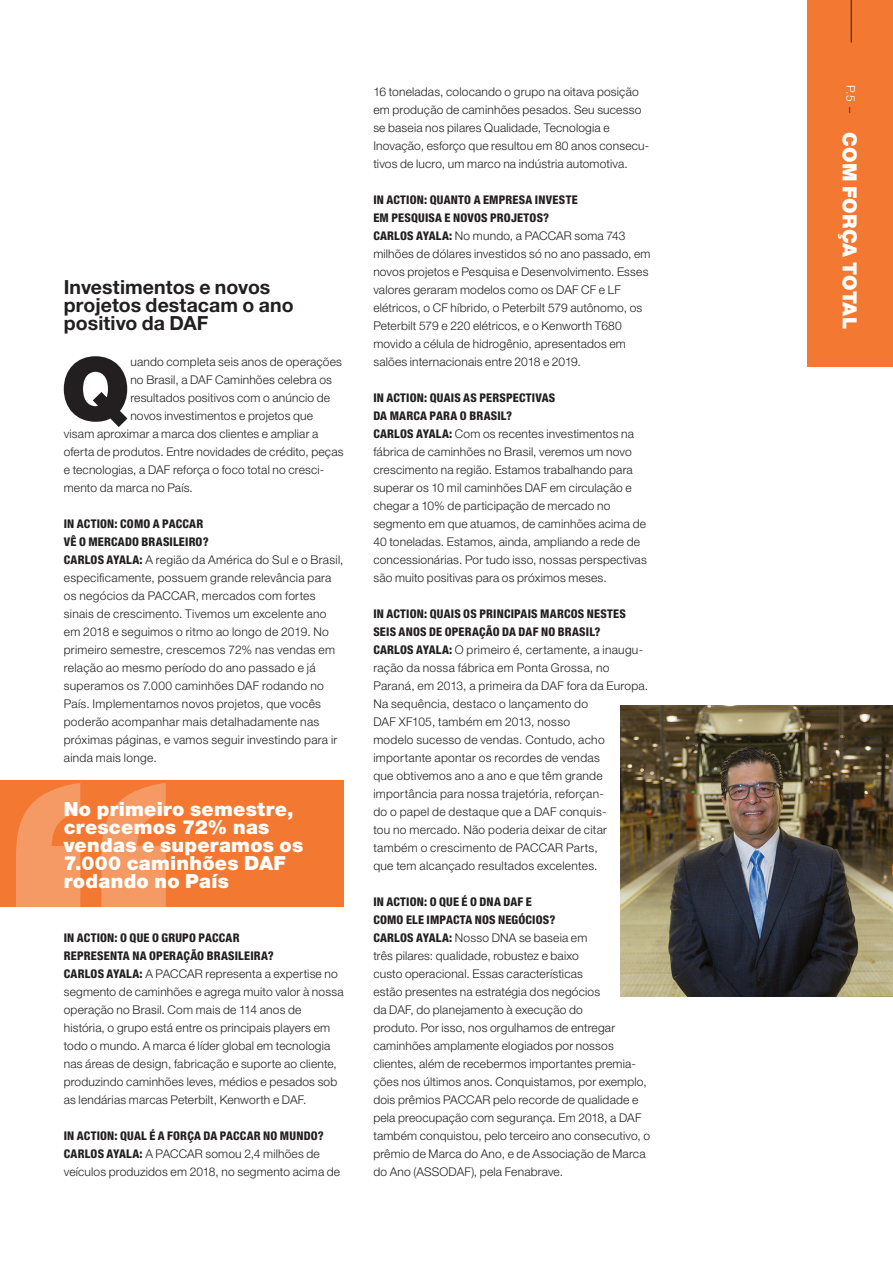
<style>
.page{position:relative;width:893px;height:1263px;background:#fff}
.page>*{position:absolute;margin:0;border:0;box-sizing:border-box;transform-origin:0 0}
.t1{font:900 349.5px "Helvetica Neue LT Pro";color:#fff}
.t2{font:900 87.6px "Helvetica Neue LT Pro";color:#231f20}
.t3{font:900 19.5px/18px "Helvetica Neue LT Pro";letter-spacing:.015em;color:#fff}
.t4{font:700 19.5px/18px "Helvetica Neue LT Pro";letter-spacing:.005em;color:#231f20}
.t5{font:900 19.5px "Helvetica Neue LT Pro";letter-spacing:-.01em;color:#fff}
.t6{font:300 12px/18px "Helvetica Neue LT Pro";letter-spacing:.015em;color:#231f20}
.t7{font:300 12px "Helvetica Neue LT Pro";color:#fff}
.s1{font-weight:800;font-stretch:condensed}
.s2{color:#231f20}
</style>
<div class="page">
<div style="left:0;top:780px;width:344px;height:126px;background:#f37932"></div>
<img style="left:621px;top:706px;width:272px;height:291px">
<div style="left:808px;top:0;width:85px;height:366px;background:#f37932"></div>
<hr style="left:851px;top:0;width:1px;height:43px;background:#231f20">
<h3 class="t4" style="left:64px;top:278px;width:231px">Investimentos e novos projetos destacam o ano positivo da DAF</h3>
<h2 class="t2" style="left:61px;top:337px;width:71px">Q</h2>
<p class="t6" style="left:130px;top:353px;width:213px">uando completa seis anos de operações</p>
<p class="t6" style="left:130px;top:371px;width:203px">no Brasil, a DAF Caminhões celebra os</p>
<p class="t6" style="left:130px;top:389px;width:201px">resultados positivos com o anúncio de</p>
<p class="t6" style="left:130px;top:407px;width:184px">novos investimentos e projetos que</p>
<p class="t6" style="left:64px;top:425px;width:256px">visam aproximar a marca dos clientes e ampliar a</p>
<p class="t6" style="left:64px;top:443px;width:281px">oferta de produtos. Entre novidades de crédito, peças</p>
<p class="t6" style="left:64px;top:461px;width:262px">e tecnologias, a DAF reforça o foco total no cresci-</p>
<p class="t6" style="left:64px;top:479px;width:131px">mento da marca no País.</p>
<p class="t6" style="left:64px;top:515px;width:281px"><span class="s1">IN ACTION: COMO A PACCAR<br>VÊ O MERCADO BRASILEIRO?<br>CARLOS AYALA:</span> A região da América do Sul e o Brasil, especificamente, possuem grande relevância para os negócios da PACCAR, mercados com fortes sinais de crescimento. Tivemos um excelente ano em 2018 e seguimos o ritmo ao longo de 2019. No primeiro semestre, crescemos 72% nas vendas em relação ao mesmo período do ano passado e já superamos os 7.000 caminhões DAF rodando no País. Implementamos novos projetos, que vocês poderão acompanhar mais detalhadamente nas próximas páginas, e vamos seguir investindo para ir ainda mais longe.</p>
<h3 class="t3" style="left:64px;top:800px;width:241px">No primeiro semestre, crescemos 72% nas vendas e superamos os<br>7.000 caminhões DAF rodando no País</h3>
<h1 class="t1" style="left:0;top:699px;width:183px">“</h1>
<p class="t6" style="left:64px;top:929px;width:281px"><span class="s1">IN ACTION: O QUE O GRUPO PACCAR<br>REPRESENTA NA OPERAÇÃO BRASILEIRA?<br>CARLOS AYALA:</span> A PACCAR representa a expertise no segmento de caminhões e agrega muito valor à nossa operação no Brasil. Com mais de 114 anos de história, o grupo está entre os principais players em todo o mundo. A marca é líder global em tecnologia nas áreas de design, fabricação e suporte ao cliente, produzindo caminhões leves, médios e pesados sob as lendárias marcas Peterbilt, Kenworth e DAF.</p>
<p class="t6" style="left:64px;top:1127px;width:278px"><span class="s1">IN ACTION: QUAL É A FORÇA DA PACCAR NO MUNDO?<br>CARLOS AYALA:</span> A PACCAR somou 2,4 milhões de veículos produzidos em 2018, no segmento acima de</p>
<p class="t6" style="left:373px;top:83px;width:277px">16 toneladas, colocando o grupo na oitava posição em produção de caminhões pesados. Seu sucesso se baseia nos pilares Qualidade, Tecnologia e Inovação, esforço que resultou em 80 anos consecu&shy;tivos de lucro, um marco na indústria automotiva.</p>
<p class="t6" style="left:373px;top:191px;width:279px"><span class="s1">IN ACTION: QUANTO A EMPRESA INVESTE<br>EM PESQUISA E NOVOS PROJETOS?<br>CARLOS AYALA:</span> No mundo, a PACCAR soma 743 milhões de dólares investidos só no ano passado, em novos projetos e Pesquisa e Desenvolvimento. Esses valores geraram modelos como os DAF CF e LF elétricos, o CF híbrido, o Peterbilt 579 autônomo, os Peterbilt 579 e 220 elétricos, e o Kenworth T680 movido a célula de hidrogênio, apresentados em salões internacionais entre 2018 e 2019.</p>
<p class="t6" style="left:373px;top:389px;width:275px"><span class="s1">IN ACTION: QUAIS AS PERSPECTIVAS<br>DA MARCA PARA O BRASIL?<br>CARLOS AYALA:</span> Com os recentes investimentos na fábrica de caminhões no Brasil, veremos um novo crescimento na região. Estamos trabalhando para superar os 10 mil caminhões DAF em circulação e chegar a 10% de participação de mercado no segmento em que atuamos, de caminhões acima de 40 toneladas. Estamos, ainda, ampliando a rede de concessionárias. Por tudo isso, nossas perspectivas são muito positivas para os próximos meses.</p>
<p class="t6" style="left:373px;top:605px;width:276px"><span class="s1">IN ACTION: QUAIS OS PRINCIPAIS MARCOS NESTES SEIS ANOS DE OPERAÇÃO DA DAF NO BRASIL?<br>CARLOS AYALA:</span> O primeiro é, certamente, a inaugu&shy;ração da nossa fábrica em Ponta Grossa, no Paraná, em 2013, a primeira da DAF fora da Europa.<br>Na sequência, destaco o lançamento do<br>DAF XF105, também em 2013, nosso<br>modelo sucesso de vendas. Contudo, acho importante apontar os recordes de vendas<br>que obtivemos ano a ano e que têm grande importância para nossa trajetória, reforçan-<br>do o papel de destaque que a DAF conquis-<br>tou no mercado. Não poderia deixar de citar também o crescimento de PACCAR Parts,<br>que tem alcançado resultados excelentes.</p>
<p class="t6" style="left:373px;top:893px;width:278px"><span class="s1">IN ACTION: O QUE É O DNA DAF E<br>COMO ELE IMPACTA NOS NEGÓCIOS?<br>CARLOS AYALA:</span> Nosso DNA se baseia em<br>três pilares: qualidade, robustez e baixo<br>custo operacional. Essas características<br>estão presentes na estratégia dos negócios<br>da DAF, do planejamento à execução do<br>produto. Por isso, nos orgulhamos de entregar caminhões amplamente elogiados por nossos clientes, além de recebermos importantes premia&shy;ções nos últimos anos. Conquistamos, por exemplo, dois prêmios PACCAR pelo recorde de qualidade e pela preocupação com segurança. Em 2018, a DAF também conquistou, pelo terceiro ano consecutivo, o prêmio de Marca do Ano, e de Associação de Marca do Ano (ASSODAF), pela Fenabrave.</p>
<p class="t7" style="left:858px;top:85px;width:29px;rotate:90deg">P.5 <span class="s2">–</span></p>
<h3 class="t5" style="left:861px;top:132px;width:198px;rotate:90deg">COM FORÇA TOTAL</h3>
</div>
